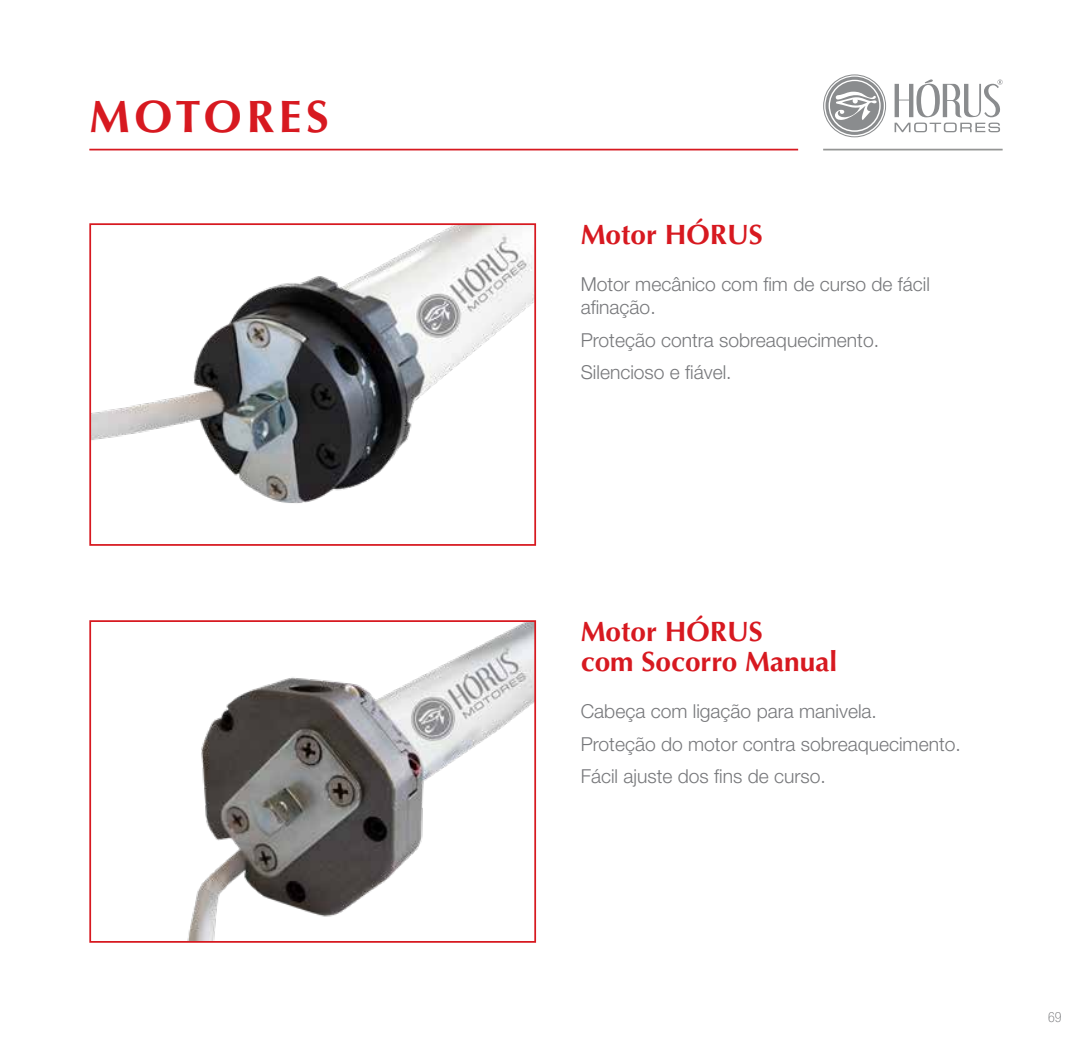
<style>
.page{position:relative;width:1092px;height:1042px;background:#fff}
.page>*{position:absolute;margin:0;border:0;box-sizing:border-box;transform-origin:0 0}
.t1{font:700 45.5px "Optima LT Std";letter-spacing:.1em;color:#d71920}
.t2{font:700 28px/29.8px "Optima LT Std";color:#d71920}
.t3{font:300 19.25px/32.7px "Helvetica Neue LT Std";color:#77787b}
.t4{font:100 condensed 14px "Helvetica Neue LT Std";color:#6d6e71}
</style>
<div class="page">
<img style="left:92px;top:226px;width:441px;height:277px">
<div style="left:89px;top:223px;width:447px;height:323px;border:2px solid #d71920"></div>
<img style="left:187px;top:623px;width:346px;height:317px">
<div style="left:89px;top:620px;width:447px;height:323px;border:2px solid #d71920"></div>
<hr style="left:89px;top:149px;width:709px;height:1px;background:#d71920">
<hr style="left:823px;top:149px;width:179px;height:1px;background:#949594">
<svg style="left:823px;top:74px;width:63px;height:63px"></svg>
<svg style="left:894px;top:79px;width:108px;height:38px"></svg>
<svg style="left:894px;top:123px;width:105px;height:9px"></svg>
<h1 class="t1" style="left:89px;top:90px;width:241px">MOTORES</h1>
<h2 class="t2" style="left:580px;top:220px;width:184px">Motor HÓRUS</h2>
<p class="t3" style="left:580px;top:273px;width:351px;line-height:22.8px">Motor mecânico com fim de curso de fácil afinação.</p>
<p class="t3" style="left:580px;top:323px;width:300px">Proteção contra sobreaquecimento.<br>Silencioso e fiável.</p>
<h2 class="t2" style="left:580px;top:617px;width:258px">Motor HÓRUS<br>com Socorro Manual</h2>
<p class="t3" style="left:580px;top:694px;width:381px">Cabeça com ligação para manivela.<br>Proteção do motor contra sobreaquecimento.<br>Fácil ajuste dos fins de curso.</p>
<p class="t4" style="left:1047px;top:1009px;width:15px">69</p>
</div>
